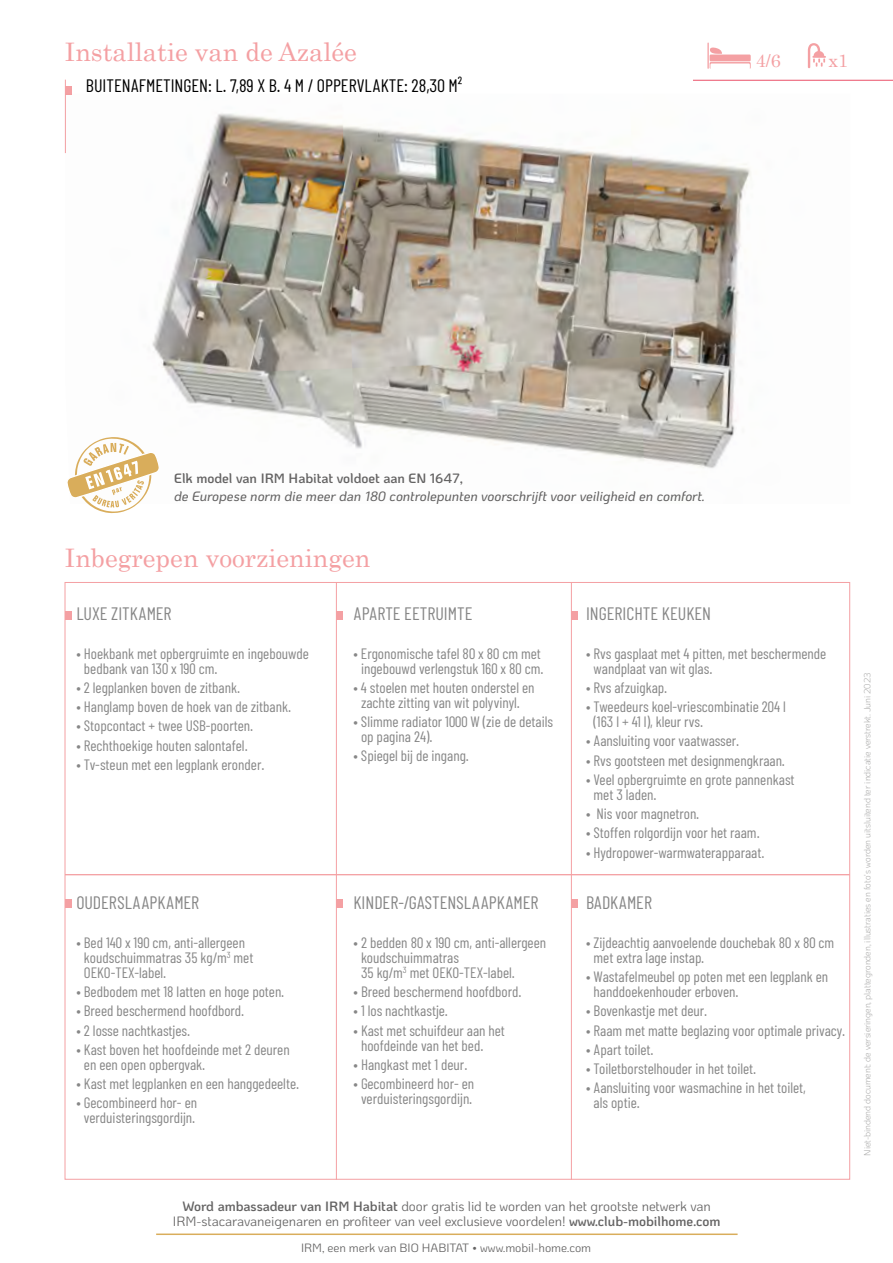
<style>
.page{position:relative;width:893px;height:1263px;background:#fff}
.page>*{position:absolute;margin:0;border:0;box-sizing:border-box;transform-origin:0 0}
.t1{font:25.5px "Century";color:#f4a0a3}
.t2{font:18px "Barlow Condensed";color:#878787}
.t3{font:18px "Barlow Condensed";color:#000}
.t4{font:18px "Century";color:#f4a0a3}
.t5{font:15px/15px "Barlow Condensed";color:#878787}
.t6{font:13.5px/15px "Ko Ho";letter-spacing:-.01em;color:#646363;text-align:center}
.t7{font:italic 500 13.5px "Ko Ho";letter-spacing:-.005em;color:#646363}
.t8{font:600 13.5px "Ko Ho";letter-spacing:-.005em;color:#646363}
.t9{font:12px "Ko Ho";color:#646363}
.t10{font:300 9px "Ko Ho";letter-spacing:-.005em;color:#9d9d9c}
.s1{font-weight:600}
</style>
<div class="page">
<div style="left:65px;top:899px;width:7px;height:9px;background:#f4a0a3"></div>
<div style="left:336px;top:899px;width:7px;height:9px;background:#f4a0a3"></div>
<div style="left:571px;top:899px;width:7px;height:9px;background:#f4a0a3"></div>
<div style="left:65px;top:611px;width:7px;height:9px;background:#f4a0a3"></div>
<div style="left:336px;top:611px;width:7px;height:9px;background:#f4a0a3"></div>
<div style="left:571px;top:611px;width:7px;height:9px;background:#f4a0a3"></div>
<svg style="left:808px;top:43px;width:18px;height:25px"></svg>
<svg style="left:710px;top:47px;width:12px;height:7px"></svg>
<hr style="left:707px;top:43px;width:2px;height:26px;background:#f4a0a3">
<div style="left:710px;top:55px;width:41px;height:6px;background:#f4a0a3"></div>
<svg style="left:710px;top:62px;width:41px;height:7px"></svg>
<hr style="left:336px;top:582px;width:1px;height:597px;background:#f4a0a3">
<hr style="left:571px;top:582px;width:1px;height:597px;background:#f4a0a3">
<hr style="left:693px;top:80px;width:200px;height:1px;background:#ea5168">
<div style="left:65px;top:86px;width:7px;height:9px;background:#f4a0a3"></div>
<hr style="left:65px;top:80px;width:1px;height:73px;background:#f4a0a3">
<img style="left:152px;top:113px;width:599px;height:355px">
<hr style="left:65px;top:874px;width:785px;height:1px;background:#f4a0a3">
<svg style="left:67px;top:437px;width:94px;height:76px"></svg>
<hr style="left:156px;top:1233px;width:582px;height:2px;background:#d9ad5b">
<h1 class="t1" style="left:65px;top:30px;width:293px">Installatie van de Azalée</h1>
<p class="t3" style="left:86px;top:75px;width:378px">BUITENAFMETINGEN: L. 7,89 X B. 4 M / OPPERVLAKTE: 28,30 M²</p>
<p class="t4" style="left:756px;top:46px;width:27px">4/6</p>
<p class="t4" style="left:829px;top:46px;width:21px">x1</p>
<p class="t8" style="left:174px;top:467px;width:290px">Elk model van IRM Habitat voldoet aan EN 1647,</p>
<p class="t7" style="left:174px;top:485px;width:532px">de Europese norm die meer dan 180 controlepunten voorschrijft voor veiligheid en comfort.</p>
<h1 class="t1" style="left:65px;top:537px;width:307px">Inbegrepen voorzieningen</h1>
<p class="t2" style="left:76px;top:602px;width:97px">LUXE ZITKAMER</p>
<p class="t5" style="left:84px;top:645px;width:226px;text-indent:-8px">• Hoekbank met opbergruimte en ingebouwde bedbank van 130 x 190 cm.</p>
<p class="t5" style="left:76px;top:679px;width:165px">• 2 legplanken boven de zitbank.</p>
<p class="t5" style="left:76px;top:699px;width:216px">• Hanglamp boven de hoek van de zitbank.</p>
<p class="t5" style="left:76px;top:718px;width:178px">• Stopcontact + twee USB-poorten.</p>
<p class="t5" style="left:76px;top:737px;width:173px">• Rechthoekige houten salontafel.</p>
<p class="t5" style="left:76px;top:756px;width:190px">• Tv-steun met een legplank eronder.</p>
<p class="t2" style="left:353px;top:602px;width:120px">APARTE EETRUIMTE</p>
<p class="t5" style="left:353px;top:645px;width:192px;text-align:center">• Ergonomische tafel 80 x 80 cm met ingebouwd verlengstuk 160 x 80 cm.</p>
<p class="t5" style="left:353px;top:679px;width:183px;text-align:center">• 4 stoelen met houten onderstel en zachte zitting van wit polyvinyl.</p>
<p class="t5" style="left:361px;top:714px;width:194px;text-indent:-8px">• Slimme radiator 1000 W (zie de details op pagina 24).</p>
<p class="t5" style="left:353px;top:748px;width:117px">• Spiegel bij de ingang.</p>
<p class="t2" style="left:76px;top:891px;width:124px">OUDERSLAAPKAMER</p>
<p class="t5" style="left:84px;top:935px;width:171px;text-indent:-8px">• Bed 140 x 190 cm, anti-allergeen koudschuimmatras 35 kg/m<sup>3</sup> met<br>OEKO-TEX-label.</p>
<p class="t5" style="left:76px;top:984px;width:209px">• Bedbodem met 18 latten en hoge poten.</p>
<p class="t5" style="left:76px;top:1003px;width:169px">• Breed beschermend hoofdbord.</p>
<p class="t5" style="left:76px;top:1022px;width:115px">• 2 losse nachtkastjes.</p>
<p class="t5" style="left:84px;top:1042px;width:207px;text-indent:-8px">• Kast boven het hoofdeinde met 2 deuren en een open opbergvak.</p>
<p class="t5" style="left:76px;top:1076px;width:224px">• Kast met legplanken en een hanggedeelte.</p>
<p class="t5" style="left:76px;top:1095px;width:122px;text-align:center">• Gecombineerd hor- en verduisteringsgordijn.</p>
<p class="t2" style="left:353px;top:891px;width:187px">KINDER-/GASTENSLAAPKAMER</p>
<p class="t5" style="left:361px;top:935px;width:187px;text-indent:-8px">• 2 bedden 80 x 190 cm, anti-allergeen koudschuimmatras<br>35 kg/m<sup>3</sup> met OEKO-TEX-label.</p>
<p class="t5" style="left:353px;top:984px;width:169px">• Breed beschermend hoofdbord.</p>
<p class="t5" style="left:353px;top:1003px;width:96px">• 1 los nachtkastje.</p>
<p class="t5" style="left:361px;top:1022px;width:145px;text-indent:-8px">• Kast met schuifdeur aan het hoofdeinde van het bed.</p>
<p class="t5" style="left:353px;top:1057px;width:115px">• Hangkast met 1 deur.</p>
<p class="t5" style="left:353px;top:1076px;width:122px;text-align:center">• Gecombineerd hor- en verduisteringsgordijn.</p>
<p class="t2" style="left:586px;top:602px;width:126px">INGERICHTE KEUKEN</p>
<p class="t5" style="left:594px;top:645px;width:234px;text-indent:-8px">• Rvs gasplaat met 4 pitten, met beschermende wandplaat van wit glas.</p>
<p class="t5" style="left:586px;top:679px;width:83px">• Rvs afzuigkap.</p>
<p class="t5" style="left:594px;top:699px;width:194px;text-indent:-8px">• Tweedeurs koel-vriescombinatie 204 l (163 l + 41 l), kleur rvs.</p>
<p class="t5" style="left:586px;top:733px;width:155px">• Aansluiting voor vaatwasser.</p>
<p class="t5" style="left:586px;top:752px;width:200px">• Rvs gootsteen met designmengkraan.</p>
<p class="t5" style="left:594px;top:771px;width:202px;text-indent:-8px">• Veel opbergruimte en grote pannenkast met 3 laden.</p>
<p class="t5" style="left:586px;top:806px;width:115px">• Nis voor magnetron.</p>
<p class="t5" style="left:586px;top:825px;width:175px">• Stoffen rolgordijn voor het raam.</p>
<p class="t5" style="left:586px;top:844px;width:180px">• Hydropower-warmwaterapparaat.</p>
<p class="t2" style="left:586px;top:891px;width:67px">BADKAMER</p>
<p class="t5" style="left:594px;top:935px;width:242px;text-indent:-8px">• Zijdeachtig aanvoelende douchebak 80 x 80 cm met extra lage instap.</p>
<p class="t5" style="left:594px;top:969px;width:236px;text-indent:-8px">• Wastafelmeubel op poten met een legplank en handdoekenhouder erboven.</p>
<p class="t5" style="left:586px;top:1003px;width:123px">• Bovenkastje met deur.</p>
<p class="t5" style="left:586px;top:1022px;width:261px">• Raam met matte beglazing voor optimale privacy.</p>
<p class="t5" style="left:586px;top:1042px;width:69px">• Apart toilet.</p>
<p class="t5" style="left:586px;top:1061px;width:172px">• Toiletborstelhouder in het toilet.</p>
<p class="t5" style="left:594px;top:1080px;width:214px;text-indent:-8px">• Aansluiting voor wasmachine in het toilet, als optie.</p>
<p class="t6" style="left:173px;top:1199px;width:549px"><span class="s1">Word ambassadeur van IRM Habitat</span> door gratis lid te worden van het grootste netwerk van<br>IRM-stacaravaneigenaren en profiteer van veel exclusieve voordelen! <span class="s1">www.club-mobilhome.com</span></p>
<p class="t9" style="left:301px;top:1239px;width:292px">IRM, een merk van BIO HABITAT • www.mobil-home.com</p>
<p class="t10" style="left:860px;top:1156px;width:485px;rotate:-90deg">Niet-bindend document: de versieringen, plattegronden, illustraties en foto's worden uitsluitend ter indicatie verstrekt. Juni 2023</p>
</div>
